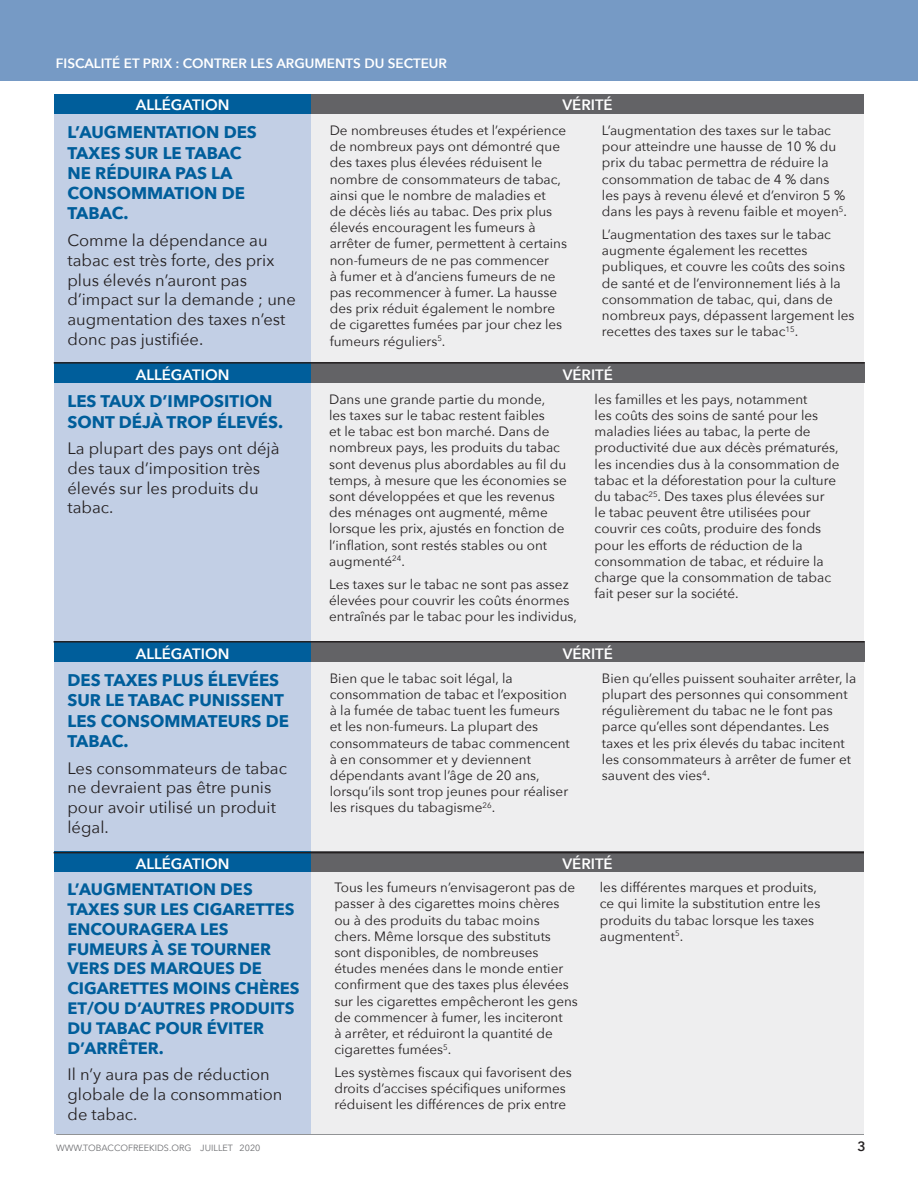
<style>
.page{position:relative;width:918px;height:1188px;background:#fff}
.page>*{position:absolute;margin:0;border:0;box-sizing:border-box;transform-origin:0 0}
.t1{font:700 16.8px/20.2px "Avenir Next";color:#005e9b}
.t2{font:16.5px/19.8px "Avenir Next";color:#231f20}
.t3{font:700 16.5px/19.8px "Avenir Next";color:#005e9b}
.t4{font:600 15px "Avenir Next";color:#fff}
.t5{font:13.5px/16.2px "Avenir Next";color:#231f20}
.t6{font:600 13.5px "Avenir Next";color:#fff}
.t7{font:600 13.5px "Avenir Next";color:#231f20}
.t8{font:9px "Avenir Next";color:#6c6d70}
</style>
<div class="page">
<div style="left:0;top:0;width:918px;height:81px;background:#769ac5"></div>
<div style="left:54px;top:94px;width:257px;height:21px;background:#005e9b"></div>
<div style="left:311px;top:94px;width:553px;height:21px;background:#636366"></div>
<hr style="left:56px;top:1134px;width:808px;height:1px;background:#808285">
<div style="left:311px;top:115px;width:553px;height:1019px;background:#eeeeef"></div>
<div style="left:54px;top:115px;width:257px;height:1019px;background:#c2cfe5"></div>
<div style="left:54px;top:363px;width:257px;height:20px;background:#005e9b"></div>
<div style="left:311px;top:363px;width:554px;height:20px;background:#636366"></div>
<div style="left:54px;top:642px;width:257px;height:20px;background:#005e9b"></div>
<div style="left:311px;top:642px;width:554px;height:20px;background:#636366"></div>
<div style="left:54px;top:852px;width:257px;height:20px;background:#005e9b"></div>
<div style="left:311px;top:852px;width:553px;height:20px;background:#636366"></div>
<hr style="left:54px;top:362px;width:811px;height:2px;background:#231f20">
<hr style="left:54px;top:641px;width:810px;height:2px;background:#231f20">
<hr style="left:54px;top:852px;width:810px;height:1px;background:#231f20">
<p class="t6" style="left:56px;top:51px;width:393px">FISCALITÉ ET PRIX : CONTRER LES ARGUMENTS DU SECTEUR</p>
<p class="t4" style="left:136px;top:91px;width:95px">ALLÉGATION</p>
<p class="t4" style="left:563px;top:91px;width:52px">VÉRITÉ</p>
<p class="t1" style="left:68px;top:122px;width:191px">L’AUGMENTATION DES<br>TAXES SUR LE TABAC<br>NE RÉDUIRA PAS LA<br>CONSOMMATION DE<br>TABAC.</p>
<p class="t2" style="left:68px;top:230px;width:230px">Comme la dépendance au tabac est très forte, des prix plus élevés n’auront pas d’impact sur la demande ; une augmentation des taxes n’est donc pas justifiée.</p>
<p class="t5" style="left:330px;top:122px;width:239px">De nombreuses études et l’expérience de nombreux pays ont démontré que des taxes plus élevées réduisent le nombre de consommateurs de tabac, ainsi que le nombre de maladies et<br>de décès liés au tabac. Des prix plus élevés encouragent les fumeurs à arrêter de fumer, permettent à certains non-fumeurs de ne pas commencer<br>à fumer et à d’anciens fumeurs de ne pas recommencer à fumer. La hausse des prix réduit également le nombre de cigarettes fumées par jour chez les fumeurs réguliers<sup>5</sup>.</p>
<p class="t5" style="left:602px;top:122px;width:246px">L’augmentation des taxes sur le tabac pour atteindre une hausse de 10 % du prix du tabac permettra de réduire la consommation de tabac de 4 % dans les pays à revenu élevé et d’environ 5 % dans les pays à revenu faible et moyen<sup>5</sup>.</p>
<p class="t5" style="left:602px;top:226px;width:254px">L’augmentation des taxes sur le tabac augmente également les recettes publiques, et couvre les coûts des soins de santé et de l’environnement liés à la consommation de tabac, qui, dans de nombreux pays, dépassent largement les recettes des taxes sur le tabac<sup>15</sup>.</p>
<p class="t4" style="left:136px;top:362px;width:95px">ALLÉGATION</p>
<p class="t4" style="left:563px;top:362px;width:52px">VÉRITÉ</p>
<p class="t5" style="left:329px;top:391px;width:239px">Dans une grande partie du monde,<br>les taxes sur le tabac restent faibles<br>et le tabac est bon marché. Dans de nombreux pays, les produits du tabac sont devenus plus abordables au fil du temps, à mesure que les économies se sont développées et que les revenus des ménages ont augmenté, même lorsque les prix, ajustés en fonction de l’inflation, sont restés stables ou ont augmenté<sup>24</sup>.</p>
<p class="t5" style="left:329px;top:575px;width:249px">Les taxes sur le tabac ne sont pas assez élevées pour couvrir les coûts énormes entraînés par le tabac pour les individus,</p>
<p class="t5" style="left:595px;top:391px;width:246px">les familles et les pays, notamment<br>les coûts des soins de santé pour les maladies liées au tabac, la perte de productivité due aux décès prématurés, les incendies dus à la consommation de tabac et la déforestation pour la culture du tabac<sup>25</sup>. Des taxes plus élevées sur<br>le tabac peuvent être utilisées pour couvrir ces coûts, produire des fonds pour les efforts de réduction de la consommation de tabac, et réduire la charge que la consommation de tabac fait peser sur la société.</p>
<p class="t1" style="left:68px;top:391px;width:217px">LES TAUX D’IMPOSITION<br>SONT DÉJÀ TROP ÉLEVÉS.</p>
<p class="t2" style="left:68px;top:438px;width:214px">La plupart des pays ont déjà des taux d’imposition très élevés sur les produits du tabac.</p>
<p class="t4" style="left:136px;top:641px;width:95px">ALLÉGATION</p>
<p class="t4" style="left:563px;top:641px;width:52px">VÉRITÉ</p>
<p class="t5" style="left:330px;top:669px;width:242px">Bien que le tabac soit légal, la consommation de tabac et l’exposition à la fumée de tabac tuent les fumeurs et les non-fumeurs. La plupart des consommateurs de tabac commencent à en consommer et y deviennent dépendants avant l’âge de 20 ans, lorsqu’ils sont trop jeunes pour réaliser les risques du tabagisme<sup>26</sup>.</p>
<p class="t5" style="left:602px;top:669px;width:256px">Bien qu’elles puissent souhaiter arrêter, la plupart des personnes qui consomment régulièrement du tabac ne le font pas parce qu’elles sont dépendantes. Les taxes et les prix élevés du tabac incitent les consommateurs à arrêter de fumer et sauvent des vies<sup>4</sup>.</p>
<p class="t1" style="left:68px;top:670px;width:223px">DES TAXES PLUS ÉLEVÉES<br>SUR LE TABAC PUNISSENT<br>LES CONSOMMATEURS DE<br>TABAC.</p>
<p class="t2" style="left:68px;top:757px;width:221px">Les consommateurs de tabac ne devraient pas être punis pour avoir utilisé un produit légal.</p>
<p class="t4" style="left:136px;top:851px;width:95px">ALLÉGATION</p>
<p class="t4" style="left:562px;top:851px;width:52px">VÉRITÉ</p>
<p class="t3" style="left:68px;top:879px;width:234px">L’AUGMENTATION DES<br>TAXES SUR LES CIGARETTES<br>ENCOURAGERA LES<br>FUMEURS À SE TOURNER<br>VERS DES MARQUES DE<br>CIGARETTES MOINS CHÈRES<br>ET/OU D’AUTRES PRODUITS<br>DU TABAC POUR ÉVITER<br>D’ARRÊTER.</p>
<p class="t2" style="left:68px;top:1064px;width:217px">Il n’y aura pas de réduction globale de la consommation de tabac.</p>
<p class="t5" style="left:334px;top:879px;width:245px">Tous les fumeurs n’envisageront pas de passer à des cigarettes moins chères ou à des produits du tabac moins chers. Même lorsque des substituts sont disponibles, de nombreuses études menées dans le monde entier confirment que des taxes plus élevées sur les cigarettes empêcheront les gens de commencer à fumer, les inciteront<br>à arrêter, et réduiront la quantité de cigarettes fumées<sup>5</sup>.</p>
<p class="t5" style="left:334px;top:1064px;width:239px">Les systèmes fiscaux qui favorisent des droits d’accises spécifiques uniformes réduisent les différences de prix entre</p>
<p class="t5" style="left:600px;top:879px;width:222px">les différentes marques et produits, ce qui limite la substitution entre les produits du tabac lorsque les taxes augmentent<sup>5</sup>.</p>
<p class="t8" style="left:56px;top:1140px;width:206px">WWW.TOBACCOFREEKIDS.ORG JUILLET 2020</p>
<p class="t7" style="left:858px;top:1134px;width:10px">3</p>
</div>
